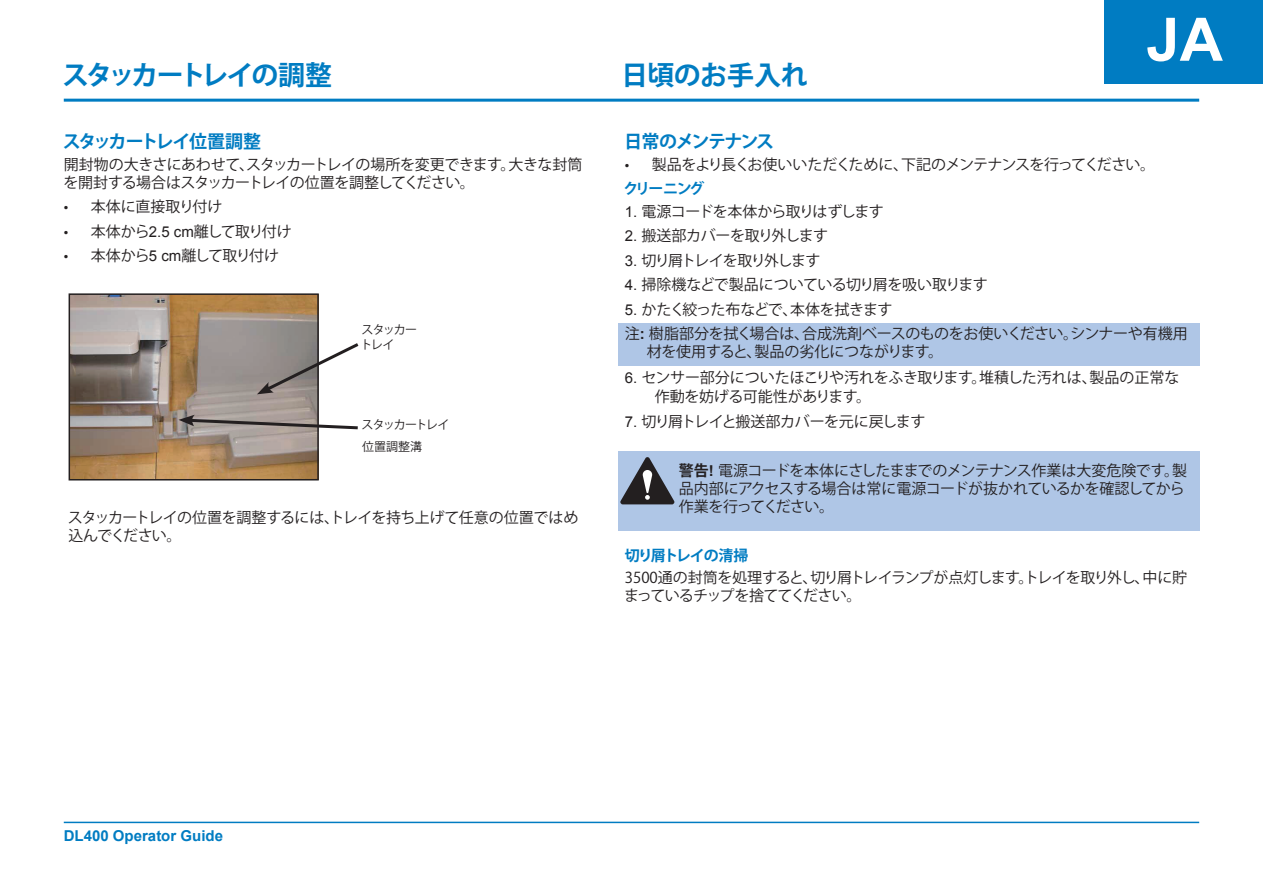
<style>
.page{position:relative;width:1263px;height:893px;background:#fff}
.page>*{position:absolute;margin:0;border:0;box-sizing:border-box;transform-origin:0 0}
.t1{font:700 63px "Arial";color:#fff}
.t2{font:700 60px "Arial";color:#fff}
.t3{font:700 27px "Koz Go Pr 6 N";letter-spacing:-.1em;color:#007cc2}
.t4{font:700 27px "Koz Go Pr 6 N";letter-spacing:-.01em;color:#007cc2}
.t5{font:700 18px "Koz Go Pr 6 N";letter-spacing:-.08em;color:#007cc2}
.t6{font:15px/18px "Koz Go Pr 6 N";letter-spacing:-.03em;color:#231f20}
.t7{font:15px/18px "Koz Go Pr 6 N";letter-spacing:-.05em;color:#231f20}
.t8{font:15px/19.5px "Koz Go Pr 6 N";letter-spacing:-.01em;color:#231f20}
.t9{font:15px "Koz Go Pr 6 N";color:#231f20}
.t10{font:15px "Koz Go Pr 6 N";letter-spacing:-.07em;color:#231f20}
.t11{font:700 15px "Arial";color:#007cc2}
.t12{font:700 15px "Koz Go Pr 6 N";letter-spacing:-.12em;color:#007cc2}
.t13{font:15px "Koz Go Pr 6 N";letter-spacing:-.105em;color:#231f20}
.t14{font:12px/21.5px "Koz Go Pr 6 N";letter-spacing:-.03em;color:#231f20}
.t15{font:12px/15px "Koz Go Pr 6 N";letter-spacing:-.1em;color:#231f20}
.s1{font-family:"Arial"}
.s2{font-family:"Arial";font-weight:700}
.s3{font-weight:700}
</style>
<div class="page">
<hr style="left:64px;top:822px;width:1135px;height:1px;background:#007cc2">
<div style="left:1104px;top:0;width:159px;height:84px;background:#007cc2"></div>
<div style="left:618px;top:452px;width:581px;height:79px;background:#afc6e6"></div>
<div style="left:618px;top:323px;width:581px;height:43px;background:#afc6e6"></div>
<hr style="left:64px;top:99px;width:1135px;height:3px;background:#007cc2">
<img style="left:72px;top:296px;width:244px;height:181px">
<div style="left:69px;top:293px;width:250px;height:187px;border:2px solid #231f20"></div>
<svg style="left:257px;top:340px;width:102px;height:54px"></svg>
<svg style="left:179px;top:415px;width:179px;height:16px"></svg>
<svg style="left:620px;top:457px;width:54px;height:47px"></svg>
<h3 class="t3" style="left:62px;top:60px;width:271px">スタッカートレイの調整</h3>
<p class="t5" style="left:63px;top:131px;width:200px">スタッカートレイ位置調整</p>
<p class="t6" style="left:63px;top:156px;width:520px">開封物の大きさにあわせて、スタッカートレイの場所を変更できます。大きな封筒を開封する場合はスタッカートレイの位置を調整してください。</p>
<p class="t9" style="left:64px;top:198px;width:160px">• 本体に直接取り付け</p>
<p class="t10" style="left:64px;top:223px;width:230px">• 本体から<span class="s1">2.5 cm</span>離して取り付け</p>
<p class="t10" style="left:64px;top:247px;width:217px">• 本体から<span class="s1">5 cm</span>離して取り付け</p>
<p class="t15" style="left:360px;top:322px;width:58px">スタッカートレイ</p>
<p class="t14" style="left:362px;top:415px;width:89px">スタッカートレイ位置調整溝</p>
<p class="t6" style="left:68px;top:508px;width:512px">スタッカートレイの位置を調整するには、トレイを持ち上げて任意の位置ではめ込んでください。</p>
<h3 class="t4" style="left:621px;top:60px;width:188px">日頃のお手入れ</h3>
<h1 class="t1" style="left:1142px;top:-3px;width:89px">EN</h1>
<h2 class="t2" style="left:1146px;top:0;width:78px">JA</h2>
<p class="t5" style="left:624px;top:131px;width:152px">日常のメンテナンス</p>
<p class="t7" style="left:625px;top:156px;width:532px">• 製品をより長くお使いいただくために、下記のメンテナンスを行ってください。</p>
<p class="t12" style="left:623px;top:180px;width:83px">クリーニング</p>
<p class="t6" style="left:625px;top:202px;width:261px"><span class="s1">1.</span> 電源コードを本体から取りはずします</p>
<p class="t6" style="left:625px;top:227px;width:205px"><span class="s1">2.</span> 搬送部カバーを取り外します</p>
<p class="t13" style="left:625px;top:252px;width:197px"><span class="s1">3.</span> 切り屑トレイを取り外します</p>
<p class="t6" style="left:625px;top:276px;width:364px"><span class="s1">4.</span> 掃除機などで製品についている切り屑を吸い取ります</p>
<p class="t6" style="left:625px;top:297px;width:564px;line-height:24.5px"><span class="s1">5.</span> かたく絞った布などで、本体を拭きます<br>注<span class="s2">:</span> 樹脂部分を拭く場合は、合成洗剤ベースのものをお使いください。シンナーや有機用</p>
<p class="t9" style="left:625px;top:343px;width:320px">　 材を使用すると、製品の劣化につながります。</p>
<p class="t8" style="left:625px;top:368px;width:556px"><span class="s1">6.</span> センサー部分についたほこりや汚れをふき取ります。堆積した汚れは、製品の正常な　　作動を妨げる可能性があります。</p>
<p class="t6" style="left:625px;top:413px;width:302px"><span class="s1">7.</span> 切り屑トレイと搬送部カバーを元に戻します</p>
<p class="t6" style="left:679px;top:462px;width:510px"><span class="s3">警告</span><span class="s2">!</span> 電源コードを本体にさしたままでのメンテナンス作業は大変危険です。製品内部にアクセスする場合は常に電源コードが抜かれているかを確認してから作業を行ってください。</p>
<p class="t12" style="left:625px;top:547px;width:125px">切り屑トレイの清掃</p>
<p class="t7" style="left:624px;top:569px;width:565px">3500通の封筒を処理すると、切り屑トレイランプが点灯します。トレイを取り外し、中に貯まっているチップを捨ててください。</p>
<p class="t11" style="left:64px;top:826px;width:161px">DL400 Operator Guide</p>
</div>
